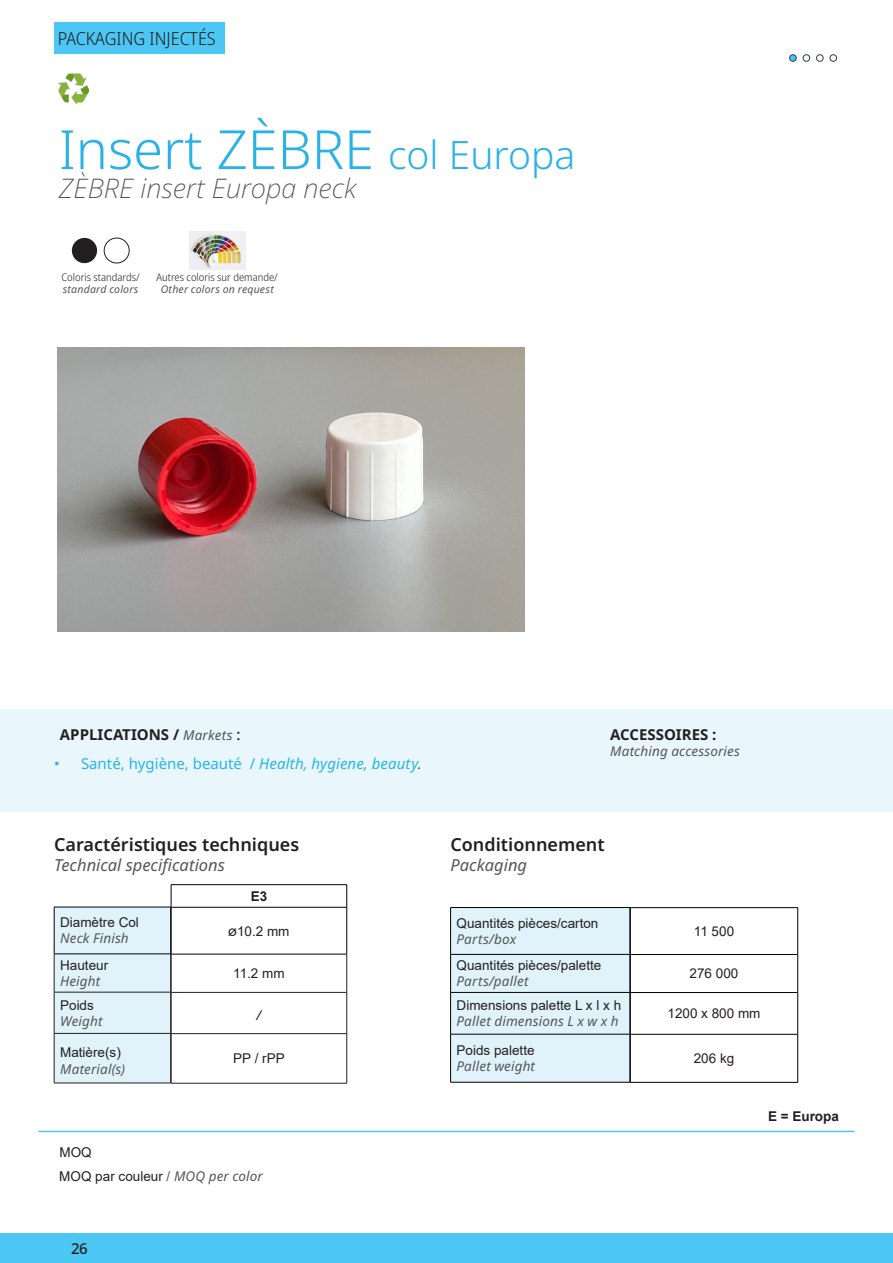
<style>
.page{position:relative;width:893px;height:1263px;background:#fff}
.page>*{position:absolute;margin:0;border:0;box-sizing:border-box;transform-origin:0 0}
.pdt_Pack_injectés{font:300 54px "Noto Sans";color:#29b2e7}
.t1{font:italic 200 27px "Noto Sans";color:#4c4f4f}
.t2{font:600 18px "Noto Sans Armenian";color:#231f20}
.t3{font:300 semi-condensed 18px "Noto Sans";color:#231f20}
.t4{font:italic 16.5px "Noto Sans";color:#545557}
.t5{font:15px "Noto Sans";color:#27b4e8}
.t6{font:700 15px "Noto Sans";color:#231f20}
.t7{font:500 15px "Noto Sans";color:#231f20}
.texte_Fr_tableau{font:13.5px/24.5px "Arial";color:#231f20}
.t8{font:italic 13.5px "Noto Sans";letter-spacing:.01em;color:#545557}
.t9{font:700 13.5px "Arial";color:#231f20}
.texte_Fr_tableau-2{font:italic 13.5px "Noto Sans";color:#231f20}
.t10{font:300 semi-condensed 10.5px "Noto Sans";color:#231f20}
.t11{font:italic 10.5px "Noto Sans";letter-spacing:.02em;color:#545557}
.s1{font-size:39px}
.s2{font-weight:400;font-style:italic;font-size:13.5px;color:#545557}
.s3{font-weight:500}
.s4{font-style:italic}
.s5{font-style:italic;color:#57585a}
.s6{color:#4c4f4f}
.s7{font-family:"Noto Sans";font-style:italic;color:#545557}
</style>
<div class="page">
<div style="left:0;top:1233px;width:893px;height:30px;background:#4cc6f2"></div>
<div style="left:0;top:709px;width:893px;height:103px;background:#e9f7fd"></div>
<div style="left:451px;top:908px;width:179px;height:174px;background:#e0f3fa"></div>
<hr style="left:451px;top:954px;width:179px;height:1px;background:#000001">
<hr style="left:450px;top:907px;width:180px;height:1px;background:#000001">
<hr style="left:450px;top:908px;width:1px;height:46px;background:#000001">
<hr style="left:450px;top:954px;width:1px;height:38px;background:#000001">
<hr style="left:450px;top:1034px;width:1px;height:48px;background:#000001">
<hr style="left:450px;top:1082px;width:180px;height:1px;background:#000001">
<hr style="left:450px;top:992px;width:180px;height:1px;background:#000001">
<hr style="left:450px;top:1034px;width:180px;height:1px;background:#000001">
<hr style="left:450px;top:992px;width:1px;height:42px;background:#000001">
<hr style="left:54px;top:1083px;width:117px;height:1px;background:#231f20">
<div style="left:54px;top:22px;width:171px;height:31px;background:#4cc6f2"></div>
<img style="left:189px;top:232px;width:57px;height:37px">
<hr style="left:39px;top:1131px;width:815px;height:1px;background:#4cc6f2">
<hr style="left:630px;top:954px;width:168px;height:1px;background:#000001">
<hr style="left:630px;top:992px;width:168px;height:1px;background:#000001">
<hr style="left:630px;top:1034px;width:168px;height:1px;background:#000001">
<hr style="left:630px;top:907px;width:168px;height:1px;background:#000001">
<hr style="left:630px;top:908px;width:1px;height:46px;background:#000001">
<hr style="left:797px;top:908px;width:1px;height:46px;background:#000001">
<hr style="left:630px;top:954px;width:1px;height:38px;background:#000001">
<hr style="left:797px;top:954px;width:1px;height:38px;background:#000001">
<hr style="left:630px;top:992px;width:1px;height:42px;background:#000001">
<hr style="left:797px;top:992px;width:1px;height:42px;background:#000001">
<hr style="left:630px;top:1034px;width:1px;height:48px;background:#000001">
<hr style="left:797px;top:1034px;width:1px;height:48px;background:#000001">
<hr style="left:630px;top:1082px;width:168px;height:1px;background:#000001">
<hr style="left:171px;top:954px;width:176px;height:1px;background:#000001">
<hr style="left:171px;top:992px;width:176px;height:1px;background:#231f20">
<hr style="left:171px;top:1033px;width:176px;height:1px;background:#231f20">
<hr style="left:171px;top:884px;width:176px;height:1px;background:#000001">
<svg style="left:54px;top:885px;width:118px;height:198px;background:#dcecf2"></svg>
<svg style="left:346px;top:885px;width:1px;height:22px"></svg>
<hr style="left:171px;top:907px;width:176px;height:1px;background:#000001">
<hr style="left:171px;top:907px;width:1px;height:47px;background:#000001">
<hr style="left:346px;top:907px;width:1px;height:47px;background:#000001">
<hr style="left:171px;top:954px;width:1px;height:38px;background:#231f20">
<hr style="left:346px;top:954px;width:1px;height:38px;background:#231f20">
<hr style="left:171px;top:992px;width:1px;height:42px;background:#231f20">
<hr style="left:346px;top:992px;width:1px;height:42px;background:#231f20">
<hr style="left:171px;top:1034px;width:1px;height:49px;background:#231f20">
<hr style="left:346px;top:1034px;width:1px;height:49px;background:#231f20">
<hr style="left:171px;top:1083px;width:176px;height:1px;background:#231f20">
<img style="left:58px;top:348px;width:467px;height:283px">
<div style="left:72px;top:238px;width:25px;height:25px;background:#231f20;border-radius:50%"></div>
<div style="left:104px;top:238px;width:26px;height:25px;border:1px solid #231f20;border-radius:50%"></div>
<img style="left:58px;top:74px;width:30px;height:30px">
<svg style="left:790px;top:55px;width:6px;height:6px"></svg>
<div style="left:789px;top:55px;width:7px;height:7px;border:1px solid #2c3e50;border-radius:50%"></div>
<div style="left:803px;top:55px;width:7px;height:7px;border:1px solid #2c3e50;border-radius:50%"></div>
<div style="left:816px;top:55px;width:7px;height:7px;border:1px solid #2c3e50;border-radius:50%"></div>
<div style="left:830px;top:55px;width:7px;height:7px;border:1px solid #2c3e50;border-radius:50%"></div>
<h3 class="t3" style="left:58px;top:26px;width:160px">PACKAGING INJECTÉS</h3>
<p class="pdt_Pack_injectés" style="left:59px;top:112px;width:518px">Insert ZÈBRE <span class="s1">col Europa</span></p>
<p class="t1" style="left:59px;top:169px;width:299px">ZÈBRE insert Europa neck</p>
<p class="t10" style="left:62px;top:270px;width:80px">Coloris standards/</p>
<p class="t11" style="left:63px;top:282px;width:77px">standard colors</p>
<p class="t10" style="left:157px;top:270px;width:123px">Autres coloris sur demande/</p>
<p class="t11" style="left:161px;top:282px;width:115px">Other colors on request</p>
<p class="t6" style="left:60px;top:723px;width:182px">APPLICATIONS / <span class="s2">Markets</span> <span class="s3">:</span></p>
<p class="t6" style="left:610px;top:723px;width:108px">ACCESSOIRES :</p>
<p class="t8" style="left:610px;top:741px;width:131px">Matching accessories</p>
<p class="t5" style="left:54px;top:753px;width:369px">• Santé, hygiène, beauté / <span class="s4">Health, hygiene, beauty</span><span class="s5">.</span></p>
<h3 class="t2" style="left:54px;top:833px;width:247px">Caractéristiques techniques</h3>
<p class="t4" style="left:54px;top:853px;width:173px">Technical specifications</p>
<p class="texte_Fr_tableau" style="left:60px;top:910px;width:80px">Diamètre Col</p>
<p class="t8" style="left:60px;top:929px;width:70px">Neck Finish</p>
<p class="texte_Fr_tableau" style="left:60px;top:953px;width:50px">Hauteur</p>
<p class="t8" style="left:60px;top:971px;width:42px">Height</p>
<p class="texte_Fr_tableau" style="left:60px;top:992px;width:35px">Poids</p>
<p class="t8" style="left:60px;top:1011px;width:44px">Weight</p>
<p class="texte_Fr_tableau" style="left:60px;top:1040px;width:62px">Matière(s)</p>
<p class="t8" style="left:60px;top:1059px;width:66px">Material(s)</p>
<p class="t9" style="left:251px;top:887px;width:18px">E3</p>
<p class="texte_Fr_tableau" style="left:228px;top:918px;width:63px">Ø10.2 mm</p>
<p class="texte_Fr_tableau" style="left:233px;top:961px;width:53px">11.2 mm</p>
<p class="texte_Fr_tableau-2" style="left:257px;top:1005px;width:6px">/</p>
<p class="texte_Fr_tableau" style="left:233px;top:1046px;width:53px">PP / rPP</p>
<p class="texte_Fr_tableau" style="left:59px;top:1140px;width:205px">MOQ<br>MOQ par couleur <span class="s6">/</span> <span class="s7">MOQ per color</span></p>
<p class="t7" style="left:71px;top:1237px;width:18px">26</p>
<h3 class="t2" style="left:450px;top:833px;width:156px">Conditionnement</h3>
<p class="t4" style="left:450px;top:853px;width:78px">Packaging</p>
<p class="texte_Fr_tableau" style="left:457px;top:911px;width:143px">Quantités pièces/carton</p>
<p class="t8" style="left:457px;top:929px;width:61px">Parts/box</p>
<p class="texte_Fr_tableau" style="left:457px;top:953px;width:146px">Quantités pièces/palette</p>
<p class="t8" style="left:457px;top:972px;width:73px">Parts/pallet</p>
<p class="texte_Fr_tableau" style="left:457px;top:993px;width:166px">Dimensions palette L x l x h</p>
<p class="t8" style="left:457px;top:1012px;width:163px">Pallet dimensions L x w x h</p>
<p class="texte_Fr_tableau" style="left:457px;top:1038px;width:80px">Poids palette</p>
<p class="t8" style="left:457px;top:1056px;width:80px">Pallet weight</p>
<p class="texte_Fr_tableau" style="left:694px;top:919px;width:42px">11 500</p>
<p class="texte_Fr_tableau" style="left:690px;top:961px;width:50px">276 000</p>
<p class="texte_Fr_tableau" style="left:667px;top:1001px;width:95px">1200 x 800 mm</p>
<p class="texte_Fr_tableau" style="left:694px;top:1046px;width:42px">206 kg</p>
<p class="t9" style="left:768px;top:1107px;width:72px">E = Europa</p>
</div>
